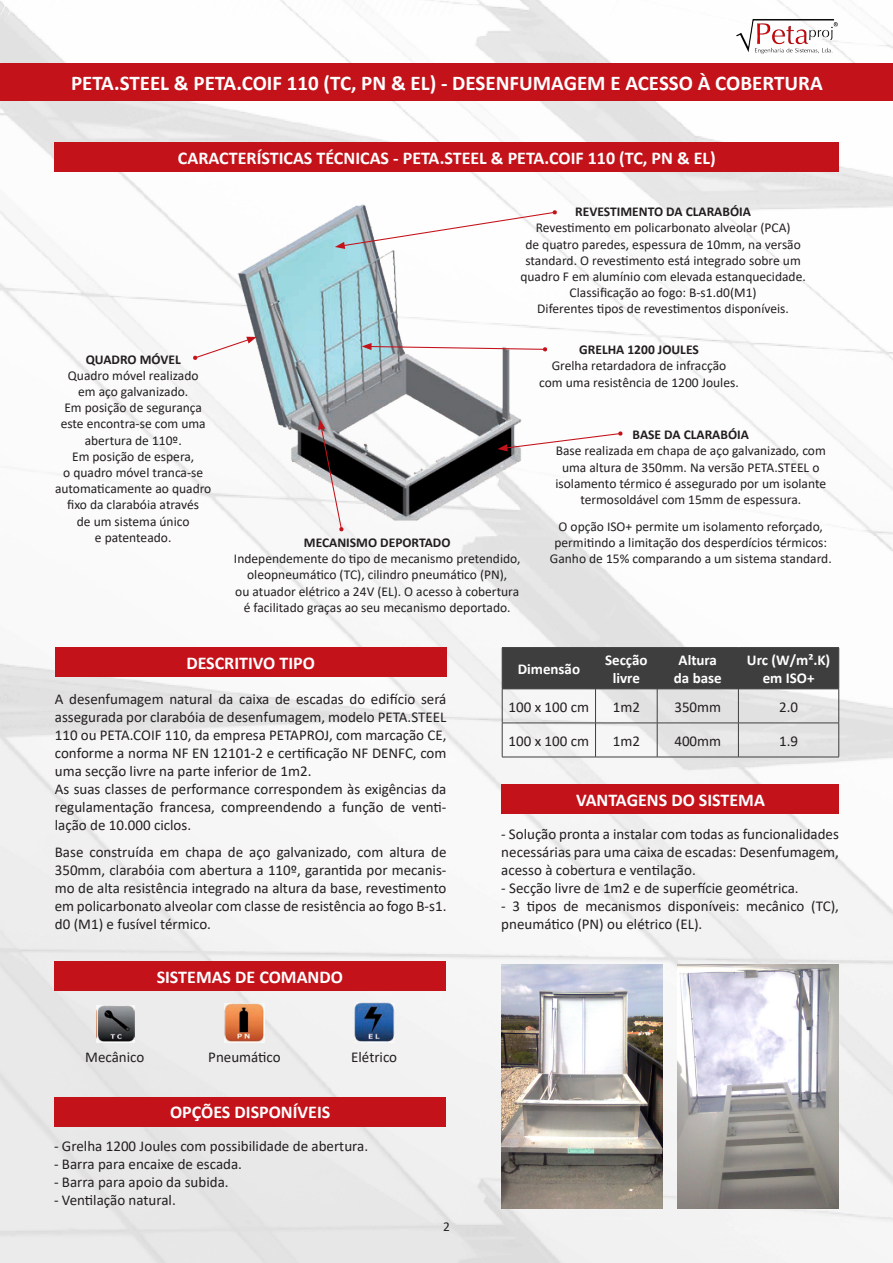
<style>
.page{position:relative;width:893px;height:1263px;background:#fff}
.page>*{position:absolute;margin:0;border:0;box-sizing:border-box;transform-origin:0 0}
.t1{font:700 21px "Calibri";color:#fff}
.t2{font:700 18px "Calibri";color:#fff}
.t3{font:15px/18px "Calibri";color:#231f20;text-align:justify}
.t4{font:700 15px/18px "Calibri";color:#fff;text-align:center}
.t5{font:13.5px/16.2px "Calibri";color:#231f20;text-align:center}
.t6{font:700 13.5px "Calibri";color:#231f20}
</style>
<div class="page">
<img style="left:0;top:0;width:893px;height:1263px">
<div style="left:0;top:64px;width:893px;height:37px;background:#c4121a"></div>
<img style="left:736px;top:17px;width:103px;height:37px">
<div style="left:55px;top:142px;width:784px;height:30px;background:#c4121a"></div>
<div style="left:55px;top:647px;width:391px;height:30px;background:#c4121a"></div>
<div style="left:502px;top:784px;width:337px;height:30px;background:#c4121a"></div>
<div style="left:55px;top:1097px;width:391px;height:29px;background:#c4121a"></div>
<img style="left:230px;top:194px;width:299px;height:331px">
<svg style="left:318px;top:419px;width:26px;height:113px"></svg>
<svg style="left:335px;top:210px;width:222px;height:39px"></svg>
<svg style="left:193px;top:337px;width:64px;height:23px"></svg>
<svg style="left:497px;top:431px;width:126px;height:20px"></svg>
<svg style="left:362px;top:343px;width:185px;height:9px"></svg>
<div style="left:503px;top:648px;width:335px;height:41px;background:#3e3e3f"></div>
<hr style="left:502px;top:647px;width:93px;height:1px;background:#3e3e3f">
<hr style="left:502px;top:648px;width:1px;height:41px;background:#3e3e3f">
<hr style="left:595px;top:647px;width:62px;height:1px;background:#3e3e3f">
<hr style="left:595px;top:648px;width:1px;height:41px;background:#3e3e3f">
<hr style="left:657px;top:647px;width:81px;height:1px;background:#3e3e3f">
<hr style="left:657px;top:648px;width:1px;height:41px;background:#3e3e3f">
<hr style="left:738px;top:647px;width:101px;height:1px;background:#3e3e3f">
<hr style="left:738px;top:648px;width:1px;height:41px;background:#3e3e3f">
<hr style="left:838px;top:648px;width:1px;height:41px;background:#3e3e3f">
<hr style="left:502px;top:689px;width:93px;height:1px;background:#3e3e3f">
<hr style="left:502px;top:689px;width:1px;height:34px;background:#3e3e3f">
<hr style="left:595px;top:689px;width:62px;height:1px;background:#3e3e3f">
<hr style="left:595px;top:689px;width:1px;height:34px;background:#3e3e3f">
<hr style="left:657px;top:689px;width:81px;height:1px;background:#3e3e3f">
<hr style="left:657px;top:689px;width:1px;height:34px;background:#3e3e3f">
<hr style="left:738px;top:689px;width:101px;height:1px;background:#3e3e3f">
<hr style="left:738px;top:689px;width:1px;height:34px;background:#3e3e3f">
<hr style="left:838px;top:689px;width:1px;height:34px;background:#3e3e3f">
<hr style="left:502px;top:723px;width:93px;height:1px;background:#3e3e3f">
<hr style="left:502px;top:723px;width:1px;height:34px;background:#3e3e3f">
<hr style="left:595px;top:723px;width:62px;height:1px;background:#3e3e3f">
<hr style="left:595px;top:723px;width:1px;height:34px;background:#3e3e3f">
<hr style="left:657px;top:723px;width:81px;height:1px;background:#3e3e3f">
<hr style="left:657px;top:723px;width:1px;height:34px;background:#3e3e3f">
<hr style="left:738px;top:723px;width:101px;height:1px;background:#3e3e3f">
<hr style="left:738px;top:723px;width:1px;height:34px;background:#3e3e3f">
<hr style="left:838px;top:723px;width:1px;height:34px;background:#3e3e3f">
<hr style="left:502px;top:757px;width:93px;height:1px;background:#3e3e3f">
<hr style="left:595px;top:757px;width:62px;height:1px;background:#3e3e3f">
<hr style="left:657px;top:757px;width:81px;height:1px;background:#3e3e3f">
<hr style="left:738px;top:757px;width:101px;height:1px;background:#3e3e3f">
<div style="left:54px;top:961px;width:392px;height:30px;background:#c4121a"></div>
<img style="left:96px;top:1005px;width:38px;height:38px">
<img style="left:225px;top:1003px;width:39px;height:40px">
<img style="left:354px;top:1003px;width:40px;height:40px">
<img style="left:501px;top:965px;width:162px;height:244px">
<img style="left:677px;top:965px;width:162px;height:244px">
<h1 class="t1" style="left:71px;top:68px;width:753px">PETA.STEEL &amp; PETA.COIF 110 (TC, PN &amp; EL) - DESENFUMAGEM E ACESSO À COBERTURA</h1>
<p class="t2" style="left:178px;top:145px;width:539px">CARACTERÍSTICAS TÉCNICAS - PETA.STEEL &amp; PETA.COIF 110 (TC, PN &amp; EL)</p>
<p class="t6" style="left:86px;top:350px;width:97px">QUADRO MÓVEL</p>
<p class="t5" style="left:68px;top:367px;width:132px">Quadro móvel realizado</p>
<p class="t5" style="left:78px;top:383px;width:112px">em aço galvanizado.</p>
<p class="t5" style="left:61px;top:399px;width:146px">Em posição de segurança este encontra-se com uma abertura de 110º.</p>
<p class="t5" style="left:72px;top:448px;width:124px">Em posição de espera,</p>
<p class="t5" style="left:55px;top:464px;width:158px">o quadro móvel tranca-se automaticamente ao quadro fixo da clarabóia através</p>
<p class="t5" style="left:77px;top:513px;width:114px">de um sistema único</p>
<p class="t5" style="left:95px;top:529px;width:78px">e patenteado.</p>
<p class="t6" style="left:575px;top:202px;width:177px">REVESTIMENTO DA CLARABÓIA</p>
<p class="t5" style="left:536px;top:220px;width:256px">Revestimento em policarbonato alveolar (PCA)</p>
<p class="t5" style="left:525px;top:236px;width:277px">de quatro paredes, espessura de 10mm, na versão</p>
<p class="t5" style="left:520px;top:252px;width:287px">standard. O revestimento está integrado sobre um quadro F em alumínio com elevada estanquecidade.</p>
<p class="t5" style="left:570px;top:284px;width:189px">Classificação ao fogo: B-s1.d0(M1)</p>
<p class="t5" style="left:537px;top:301px;width:253px">Diferentes tipos de revestimentos disponíveis.</p>
<p class="t6" style="left:579px;top:340px;width:121px">GRELHA 1200 JOULES</p>
<p class="t5" style="left:552px;top:357px;width:176px">Grelha retardadora de infracção</p>
<p class="t5" style="left:539px;top:374px;width:201px">com uma resistência de 1200 Joules.</p>
<p class="t6" style="left:304px;top:533px;width:148px">MECANISMO DEPORTADO</p>
<p class="t5" style="left:234px;top:550px;width:288px">Independemente do tipo de mecanismo pretendido, oleopneumático (TC), cilindro pneumático (PN),</p>
<p class="t5" style="left:235px;top:583px;width:285px">ou atuador elétrico a 24V (EL). O acesso à cobertura</p>
<p class="t5" style="left:244px;top:599px;width:268px">é facilitado graças ao seu mecanismo deportado.</p>
<p class="t6" style="left:633px;top:425px;width:118px">BASE DA CLARABÓIA</p>
<p class="t5" style="left:555px;top:442px;width:272px">Base realizada em chapa de aço galvanizado, com uma altura de 350mm. Na versão PETA.STEEL o isolamento térmico é assegurado por um isolante termosoldável com 15mm de espessura.</p>
<p class="t5" style="left:559px;top:518px;width:266px">O opção ISO+ permite um isolamento reforçado,</p>
<p class="t5" style="left:550px;top:534px;width:283px">permitindo a limitação dos desperdícios térmicos:<br>Ganho de 15% comparando a um sistema standard.</p>
<p class="t2" style="left:186px;top:650px;width:130px">DESCRITIVO TIPO</p>
<p class="t3" style="left:55px;top:690px;width:393px">A desenfumagem natural da caixa de escadas do edifício será</p>
<p class="t3" style="left:55px;top:708px;width:393px">assegurada por clarabóia de desenfumagem, modelo PETA.STEEL 110 ou PETA.COIF 110, da empresa PETAPROJ, com marcação CE, conforme a norma NF EN 12101-2 e certificação NF DENFC, com uma secção livre na parte inferior de 1m2.</p>
<p class="t3" style="left:55px;top:780px;width:393px">As suas classes de performance correspondem às exigências da regulamentação francesa, compreendendo a função de venti&shy;lação de 10.000 ciclos.</p>
<p class="t3" style="left:55px;top:843px;width:393px">Base construída em chapa de aço galvanizado, com altura de 350mm, clarabóia com abertura a 110º, garantida por mecanis&shy;mo de alta resistência integrado na altura da base, revestimento em policarbonato alveolar com classe de resistência ao fogo B-s1. d0 (M1) e fusível térmico.</p>
<p class="t2" style="left:157px;top:964px;width:188px">SISTEMAS DE COMANDO</p>
<p class="t3" style="left:85px;top:1048px;width:61px">Mecânico</p>
<p class="t3" style="left:208px;top:1048px;width:74px">Pneumático</p>
<p class="t3" style="left:351px;top:1048px;width:47px">Elétrico</p>
<p class="t2" style="left:170px;top:1100px;width:162px">OPÇÕES DISPONÍVEIS</p>
<p class="t3" style="left:54px;top:1137px;width:316px">- Grelha 1200 Joules com possibilidade de abertura.</p>
<p class="t3" style="left:54px;top:1155px;width:190px">- Barra para encaixe de escada.</p>
<p class="t3" style="left:54px;top:1173px;width:176px">- Barra para apoio da subida.</p>
<p class="t3" style="left:54px;top:1191px;width:123px">- Ventilação natural.</p>
<p class="t5" style="left:443px;top:1218px;width:8px">2</p>
<p class="t4" style="left:518px;top:660px;width:64px">Dimensão</p>
<p class="t4" style="left:605px;top:651px;width:44px">Secção livre</p>
<p class="t4" style="left:679px;top:651px;width:40px">Altura</p>
<p class="t4" style="left:674px;top:669px;width:49px">da base</p>
<p class="t4" style="left:747px;top:651px;width:85px">Urc (W/m².K)</p>
<p class="t4" style="left:763px;top:669px;width:53px">em ISO+</p>
<p class="t3" style="left:509px;top:697px;width:82px">100 x 100 cm</p>
<p class="t3" style="left:613px;top:697px;width:29px">1m2</p>
<p class="t3" style="left:674px;top:697px;width:48px">350mm</p>
<p class="t3" style="left:779px;top:697px;width:20px">2.0</p>
<p class="t3" style="left:509px;top:731px;width:82px">100 x 100 cm</p>
<p class="t3" style="left:613px;top:731px;width:29px">1m2</p>
<p class="t3" style="left:674px;top:731px;width:48px">400mm</p>
<p class="t3" style="left:779px;top:731px;width:20px">1.9</p>
<p class="t2" style="left:576px;top:787px;width:190px">VANTAGENS DO SISTEMA</p>
<p class="t3" style="left:501px;top:825px;width:339px">- Solução pronta a instalar com todas as funcionalidades necessárias para uma caixa de escadas: Desenfumagem, acesso à cobertura e ventilação.</p>
<p class="t3" style="left:501px;top:879px;width:299px">- Secção livre de 1m2 e de superfície geométrica.</p>
<p class="t3" style="left:501px;top:897px;width:339px">- 3 tipos de mecanismos disponíveis: mecânico (TC),</p>
<p class="t3" style="left:501px;top:915px;width:203px">pneumático (PN) ou elétrico (EL).</p>
</div>
